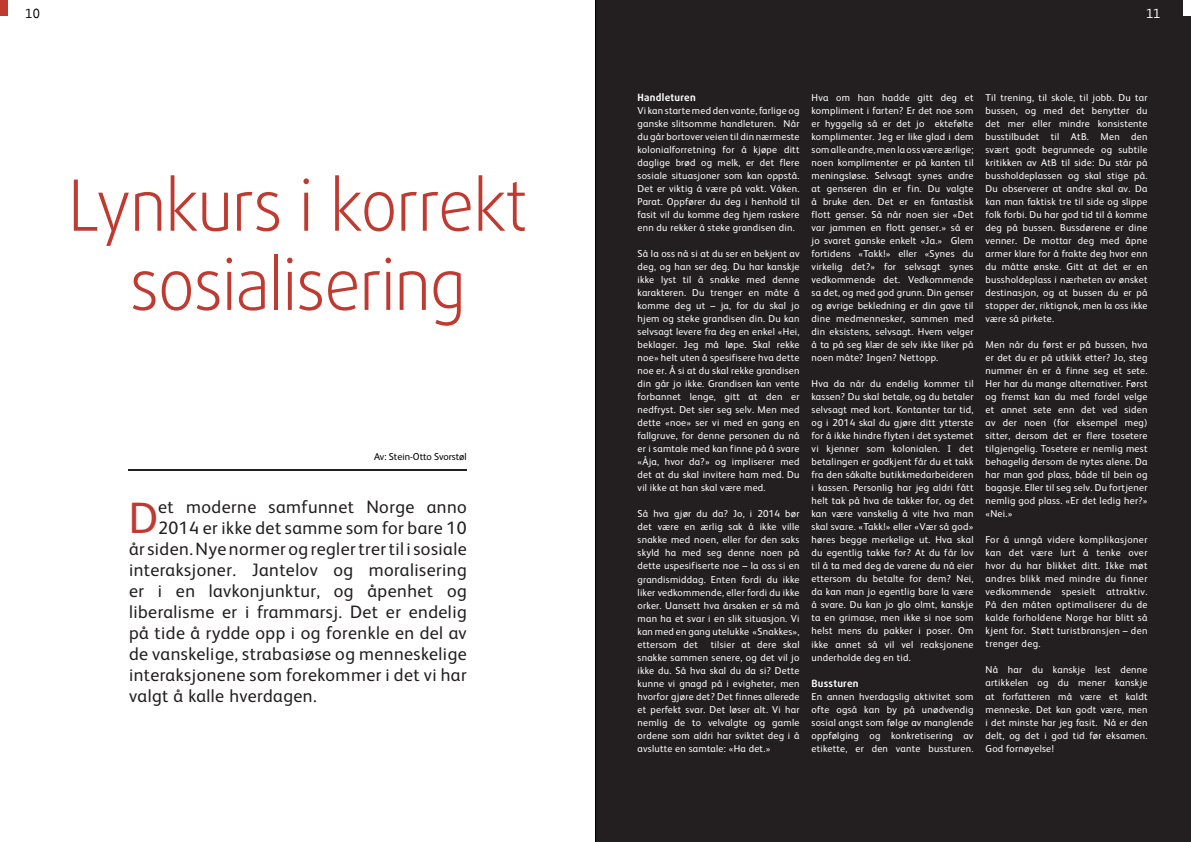
<style>
.page{position:relative;width:1191px;height:842px;background:#fff}
.page>*{position:absolute;margin:0;border:0;box-sizing:border-box;transform-origin:0 0}
.t1{font:300 70.6px/79.2px "Daxline Pro";letter-spacing:-.02em;color:#bf3b31;text-align:center;scale:.93 1}
.t2{font:44px "FS Albert";color:#bf3b31}
.t3{font:18px "FS Albert";letter-spacing:.025em;color:#231f20}
.t4{font:14px "Corbel";color:#000}
.t5{font:14px "Corbel";color:#fff}
.t6{font:10px/13px "FS Albert";letter-spacing:.025em;color:#fff;text-align:justify}
.t7{font:10px "FS Albert";color:#000}
.t8{font:700 10px "Daxline Pro";letter-spacing:.025em;color:#fff}
</style>
<div class="page">
<div style="left:595px;top:0;width:596px;height:842px;background:#231f20"></div>
<div style="left:1183px;top:0;width:8px;height:15px;background:#fff"></div>
<div style="left:0;top:0;width:8px;height:15px;background:#bf3b31"></div>
<hr style="left:129px;top:469px;width:338px;height:2px;background:#231f20">
<h3 class="t4" style="left:26px;top:4px;width:16px">10</h3>
<h3 class="t5" style="left:1146px;top:4px;width:16px">11</h3>
<h1 class="t1" style="left:68px;top:167px;width:495px">Lynkurs i korrekt sosialisering</h1>
<p class="t7" style="left:374px;top:450px;width:94px">Av: Stein-Otto Svorstøl</p>
<h3 class="t3" style="left:158px;top:495px;width:310px">et moderne samfunnet Norge anno</h3>
<h3 class="t3" style="left:158px;top:516px;width:310px">2014 er ikke det samme som for bare 10</h3>
<h3 class="t3" style="left:129px;top:537px;width:339px">år siden. Nye normer og regler trer til i sosiale</h3>
<h3 class="t3" style="left:129px;top:558px;width:339px">interaksjoner. Jantelov og moralisering</h3>
<h3 class="t3" style="left:129px;top:579px;width:339px">er i en lavkonjunktur, og åpenhet og</h3>
<h3 class="t3" style="left:129px;top:600px;width:339px">liberalisme er i frammarsj. Det er endelig</h3>
<h3 class="t3" style="left:129px;top:621px;width:339px">på tide å rydde opp i og forenkle en del av</h3>
<h3 class="t3" style="left:129px;top:642px;width:339px">de vanskelige, strabasiøse og menneskelige</h3>
<h3 class="t3" style="left:129px;top:663px;width:339px">interaksjonene som forekommer i det vi har</h3>
<h3 class="t3" style="left:129px;top:684px;width:189px">valgt å kalle hverdagen.</h3>
<h2 class="t2" style="left:129px;top:489px;width:31px">D</h2>
<p class="t8" style="left:637px;top:91px;width:60px">Handleturen</p>
<p class="t6" style="left:637px;top:104px;width:163px">Vi kan starte med den vante, farlige og ganske slitsomme handleturen. Når du går bortover veien til din nærmeste kolonialforretning for å kjøpe ditt daglige brød og melk, er det flere sosiale situasjoner som kan oppstå.<br>Det er viktig å være på vakt. Våken.<br>Parat. Oppfører du deg i henhold til fasit vil du komme deg hjem raskere enn du rekker å steke grandisen din.</p>
<p class="t6" style="left:637px;top:247px;width:163px">Så la oss nå si at du ser en bekjent av deg, og han ser deg. Du har kanskje ikke lyst til å snakke med denne karakteren. Du trenger en måte å komme deg ut – ja, for du skal jo hjem og steke grandisen din. Du kan selvsagt levere fra deg en enkel «Hei, beklager. Jeg må løpe. Skal rekke noe» helt uten å spesifisere hva dette noe er. Å si at du skal rekke grandisen din går jo ikke. Grandisen kan vente forbannet lenge, gitt at den er nedfryst. Det sier seg selv. Men med dette «noe» ser vi med en gang en fallgruve, for denne personen du nå er i samtale med kan finne på å svare «Åja, hvor da?» og impliserer med det at du skal invitere ham med. Du vil ikke at han skal være med.</p>
<p class="t6" style="left:637px;top:507px;width:163px">Så hva gjør du da? Jo, i 2014 bør det være en ærlig sak å ikke ville snakke med noen, eller for den saks skyld ha med seg denne noen på dette uspesifiserte noe – la oss si en grandismiddag. Enten fordi du ikke liker vedkommende, eller fordi du ikke orker. Uansett hva årsaken er så må man ha et svar i en slik situasjon. Vi kan med en gang utelukke «Snakkes», ettersom det</p>
<p class="t6" style="left:637px;top:637px;width:163px;text-indent:73px">tilsier at dere skal snakke sammen senere, og det vil jo ikke du. Så hva skal du da si? Dette kunne vi gnagd på i evigheter, men hvorfor gjøre det? Det finnes allerede et perfekt svar. Det løser alt. Vi har nemlig de to velvalgte og gamle ordene som aldri har sviktet deg i å avslutte en samtale: «Ha det.»</p>
<p class="t6" style="left:811px;top:91px;width:163px">Hva om han hadde gitt deg et kompliment i farten? Er det noe som er hyggelig så er det jo ektefølte komplimenter. Jeg er like glad i dem som alle andre, men la oss være ærlige; noen komplimenter er på kanten til meningsløse. Selvsagt synes andre at genseren din er fin. Du valgte å bruke den. Det er en fantastisk flott genser. Så når noen sier «Det var jammen en flott genser.» så er jo svaret ganske enkelt «Ja.» Glem fortidens «Takk!» eller «Synes du virkelig det?» for selvsagt synes vedkommende det. Vedkommende sa det, og med god grunn. Din genser og øvrige bekledning er din gave til dine medmennesker, sammen med din eksistens, selvsagt. Hvem velger å ta på seg klær de selv ikke liker på noen måte? Ingen? Nettopp.</p>
<p class="t6" style="left:811px;top:377px;width:163px">Hva da når du endelig kommer til kassen? Du skal betale, og du betaler selvsagt med kort. Kontanter tar tid, og i 2014 skal du gjøre ditt ytterste for å ikke hindre flyten i det systemet vi kjenner som kolonialen. I det betalingen er godkjent får du et takk fra den såkalte butikkmedarbeideren i kassen. Personlig har jeg aldri fått helt tak på hva de takker for, og det kan være vanskelig å vite hva man skal svare. «Takk!» eller «Vær så god» høres begge merkelige ut. Hva skal du egentlig takke for? At du får lov til å ta med deg de varene du nå eier ettersom du betalte for dem? Nei, da kan man jo egentlig bare la være å svare. Du kan jo glo olmt, kanskje ta en grimase, men ikke si noe som helst mens du pakker i poser. Om ikke annet så vil vel reaksjonene underholde deg en tid.</p>
<p class="t8" style="left:811px;top:676px;width:49px">Bussturen</p>
<p class="t6" style="left:811px;top:689px;width:163px">En annen hverdagslig aktivitet som ofte også kan by på unødvendig sosial angst som følge av manglende oppfølging og konkretisering av etikette, er den vante bussturen.</p>
<p class="t6" style="left:985px;top:91px;width:163px">Til trening, til skole, til jobb. Du tar bussen, og med det benytter du det mer eller mindre konsistente busstilbudet til AtB. Men den svært godt begrunnede og subtile kritikken av AtB til side: Du står på bussholdeplassen og skal stige på.<br>Du observerer at andre skal av. Da kan man faktisk tre til side og slippe folk forbi. Du har god tid til å komme deg på bussen. Bussdørene er dine venner. De mottar deg med åpne armer klare for å frakte deg hvor enn du måtte ønske. Gitt at det er en bussholdeplass i nærheten av ønsket destinasjon, og at bussen du er på stopper der, riktignok, men la oss ikke være så pirkete.</p>
<p class="t6" style="left:985px;top:338px;width:163px">Men når du først er på bussen, hva er det du er på utkikk etter? Jo, steg nummer én er å finne seg et sete.<br>Her har du mange alternativer. Først og fremst kan du med fordel velge et annet sete enn det ved siden av der noen (for eksempel meg) sitter, dersom det er flere tosetere tilgjengelig. Tosetere er nemlig mest behagelig dersom de nytes alene. Da har man god plass, både til bein og bagasje. Eller til seg selv. Du fortjener nemlig god plass. «Er det ledig her?» «Nei.»</p>
<p class="t6" style="left:985px;top:533px;width:163px">For å unngå videre komplikasjoner kan det være lurt å tenke over hvor du har blikket ditt. Ikke møt andres blikk med mindre du finner vedkommende spesielt attraktiv.<br>På den måten optimaliserer du de kalde forholdene Norge har blitt så kjent for. Støtt turistbransjen – den trenger deg.</p>
<p class="t6" style="left:985px;top:663px;width:163px">Nå har du kanskje lest denne artikkelen og du mener kanskje at forfatteren må være et kaldt menneske. Det kan godt være, men i det minste har jeg fasit. Nå er den delt, og det i god tid før eksamen.<br>God fornøyelse!</p>
</div>
